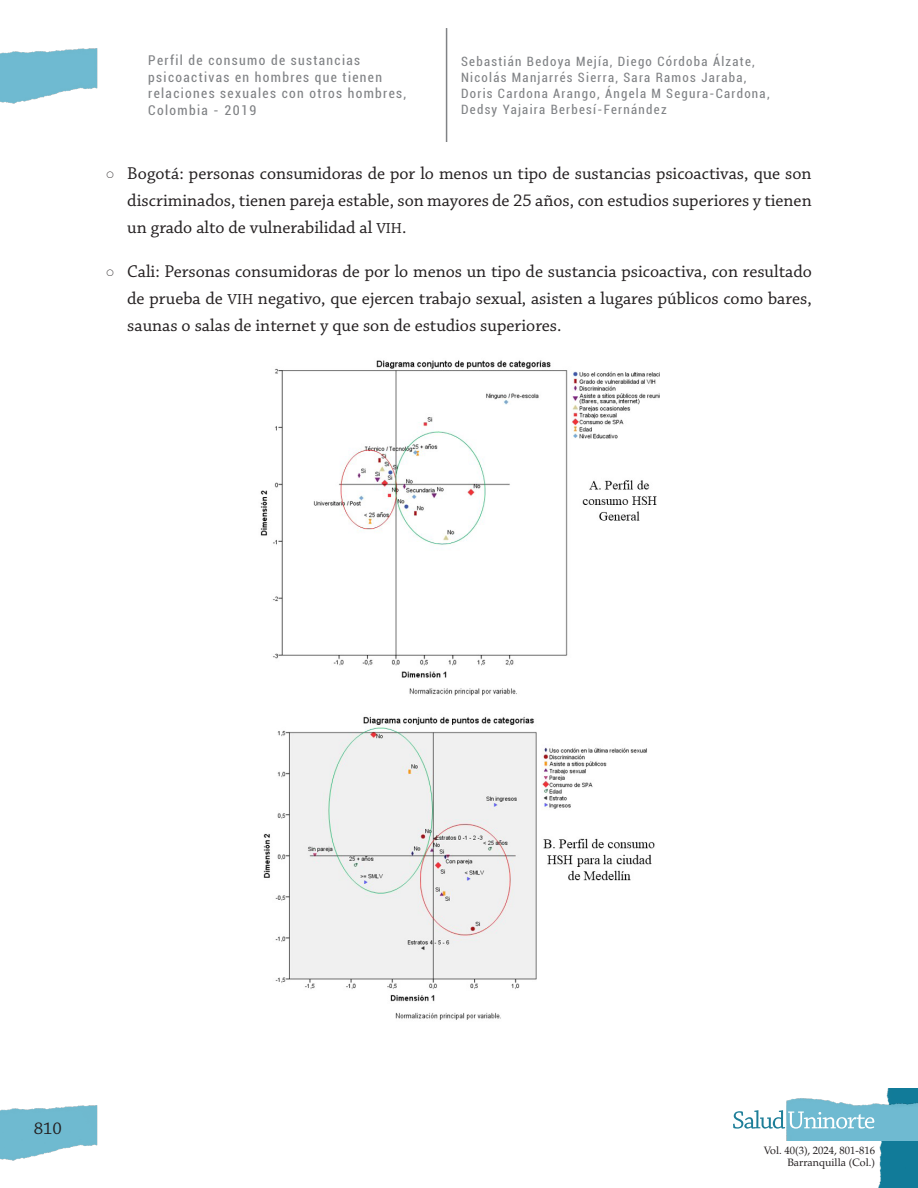
<style>
.page{position:relative;width:918px;height:1188px;background:#fff}
.page>*{position:absolute;margin:0;border:0;box-sizing:border-box;transform-origin:0 0}
.Parrafo{font:18px/27px "Chaparral Pro";color:#231f20;text-align:justify}
.t1{font:condensed 13.5px/16.5px "Roboto";letter-spacing:.1em;color:#808285}
.t2{font:condensed 12.9px/15.9px "Roboto";letter-spacing:.1em;color:#808285}
.t3{font:10.65px/12.8px "Palatino LT Std";color:#231f20;text-align:right}
.s1{font-size:15.3px}
</style>
<div class="page">
<img style="left:0;top:48px;width:98px;height:56px">
<img style="left:0;top:1105px;width:98px;height:56px">
<img style="left:878px;top:1088px;width:40px;height:100px">
<img style="left:787px;top:1097px;width:131px;height:44px">
<svg style="left:733px;top:1110px;width:141px;height:19px"></svg>
<hr style="left:446px;top:28px;width:1px;height:114px;background:#808285">
<img style="left:260px;top:360px;width:399px;height:336px">
<img style="left:263px;top:716px;width:392px;height:304px">
<p class="t1" style="left:148px;top:52px;width:259px">Perfil de consumo de sustancias psicoactivas en hombres que tienen relaciones sexuales con otros hombres,<br>Colombia - 2019</p>
<p class="t2" style="left:461px;top:53px;width:310px">Sebastián Bedoya Mejía, Diego Córdoba Álzate, Nicolás Manjarrés Sierra, Sara Ramos Jaraba, Doris Cardona Arango, Ángela M Segura-Cardona, Dedsy Yajaira Berbesí-Fernández</p>
<p class="Parrafo" style="left:127px;top:161px;width:686px">Bogotá: personas consumidoras de por lo menos un tipo de sustancias psicoactivas, que son discriminados, tienen pareja estable, son mayores de 25 años, con estudios superiores y tienen un grado alto de vulnerabilidad al <span class="s1">VIH</span>.</p>
<p class="Parrafo" style="left:127px;top:259px;width:686px">Cali: Personas consumidoras de por lo menos un tipo de sustancia psicoactiva, con resultado de prueba de <span class="s1">VIH</span> negativo, que ejercen trabajo sexual, asisten a lugares públicos como bares, saunas o salas de internet y que son de estudios superiores.</p>
<p class="Parrafo" style="left:34px;top:1115px;width:30px">810</p>
<p class="t3" style="left:764px;top:1144px;width:113px">Vol. 40(3), 2024, 801-816<br>Barranquilla (Col.)</p>
</div>
